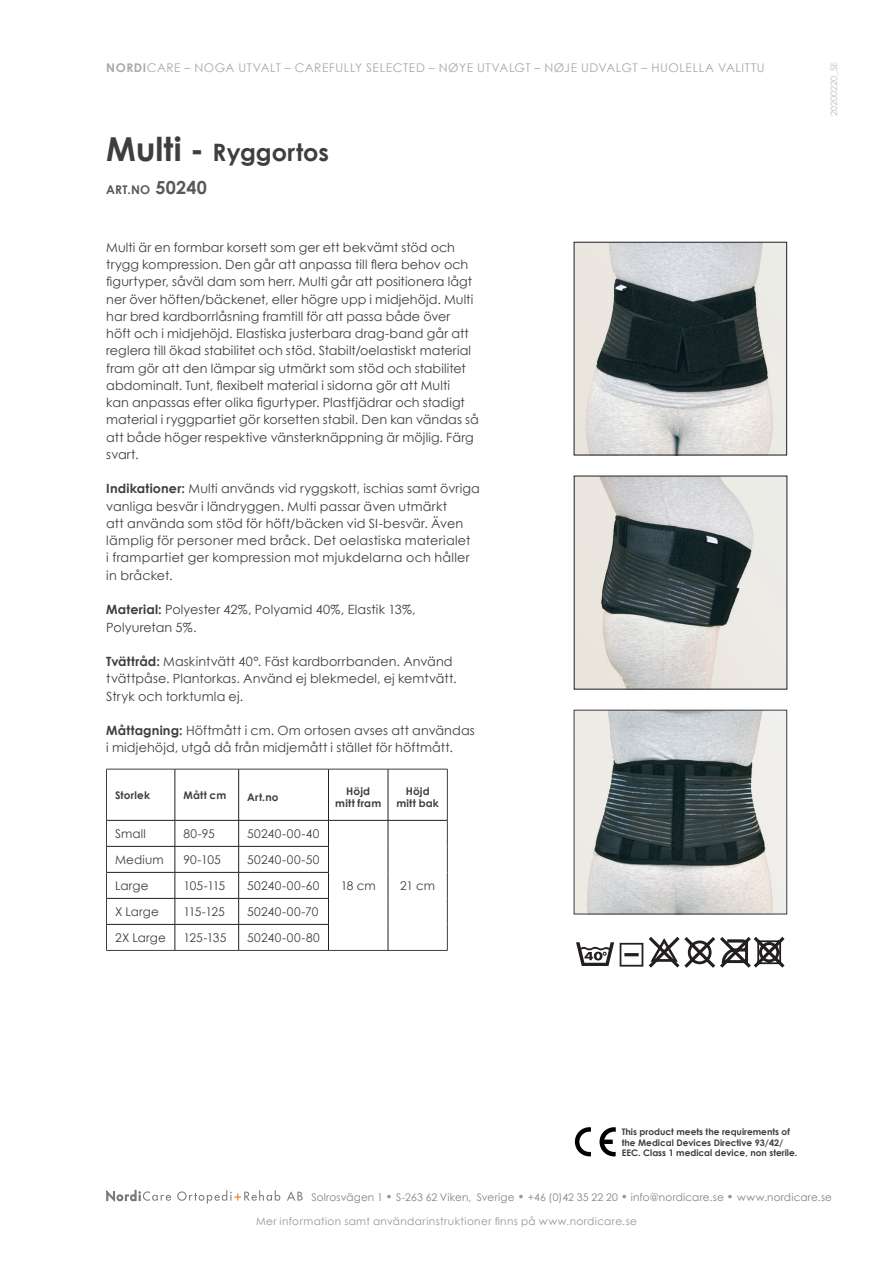
<style>
.page{position:relative;width:893px;height:1263px;background:#fff}
.page>*{position:absolute;margin:0;border:0;box-sizing:border-box;transform-origin:0 0}
.Underrubrik{font:700 24px "Century Gothic";color:#3e3e3f}
.t1{font:12.75px/17.2px "Century Gothic";letter-spacing:.005em;color:#3e3e3f}
.t2{font:12px "Century Gothic";letter-spacing:.015em;color:#3e3e3f}
.t3{font:12px "Century Gothic";letter-spacing:.045em;color:#a8a9ad}
.t4{font:700 12px "Century Gothic";color:#57585a}
.t5{font:10.5px "Century Gothic";letter-spacing:.02em;color:#808285}
.t6{font:10.5px "Century Gothic";letter-spacing:.04em;color:#939598}
.t7{font:700 10.5px "Century Gothic";letter-spacing:.02em;color:#3e3e3f}
.t8{font:700 9px/10.8px "Century Gothic";color:#3e3e3f}
.t9{font:9px "Century Gothic";color:#bcbdc0}
.s1{font-weight:700}
.s2{font-size:33px}
.s3{font-size:18px}
.s4{font-weight:700;font-size:12px;color:#939598}
</style>
<div class="page">
<svg style="left:576px;top:942px;width:38px;height:24px"></svg>
<svg style="left:649px;top:937px;width:135px;height:31px"></svg>
<svg style="left:620px;top:943px;width:23px;height:23px"></svg>
<img style="left:576px;top:478px;width:209px;height:209px">
<img style="left:576px;top:244px;width:209px;height:209px">
<div style="left:574px;top:242px;width:213px;height:213px;border:1px solid #231f20"></div>
<img style="left:576px;top:712px;width:209px;height:200px">
<div style="left:574px;top:710px;width:213px;height:204px;border:1px solid #3e3e3f"></div>
<svg style="left:599px;top:1127px;width:17px;height:29px"></svg>
<svg style="left:575px;top:1127px;width:16px;height:29px"></svg>
<svg style="left:106px;top:1190px;width:65px;height:12px"></svg>
<svg style="left:177px;top:1190px;width:103px;height:14px"></svg>
<svg style="left:287px;top:1191px;width:16px;height:9px"></svg>
<hr style="left:106px;top:950px;width:69px;height:1px;background:#3e3e3f">
<hr style="left:175px;top:950px;width:64px;height:1px;background:#3e3e3f">
<hr style="left:239px;top:950px;width:89px;height:1px;background:#3e3e3f">
<hr style="left:328px;top:950px;width:60px;height:1px;background:#3e3e3f">
<hr style="left:388px;top:950px;width:60px;height:1px;background:#3e3e3f">
<svg style="left:106px;top:769px;width:342px;height:181px"></svg>
<p class="t3" style="left:106px;top:60px;width:660px"><span class="s1">NORDI</span>CARE – NOGA UTVALT – CAREFULLY SELECTED – NØYE UTVALGT – NØJE UDVALGT – HUOLELLA VALITTU</p>
<p class="Underrubrik" style="left:106px;top:137px;width:224px"><span class="s2">Multi -</span> Ryggortos</p>
<p class="t4" style="left:106px;top:182px;width:102px">ART.NO <span class="s3">50240</span></p>
<p class="t1" style="left:106px;top:239px;width:374px">Multi är en formbar korsett som ger ett bekvämt stöd och trygg kompression. Den går att anpassa till flera behov och figurtyper, såväl dam som herr. Multi går att positionera lågt ner över höften/bäckenet, eller högre upp i midjehöjd. Multi har bred kardborrlåsning framtill för att passa både över<br>höft och i midjehöjd. Elastiska justerbara drag-band går att reglera till ökad stabilitet och stöd. Stabilt/oelastiskt material fram gör att den lämpar sig utmärkt som stöd och stabilitet abdominalt. Tunt, flexibelt material i sidorna gör att Multi<br>kan anpassas efter olika figurtyper. Plastfjädrar och stadigt material i ryggpartiet gör korsetten stabil. Den kan vändas så att både höger respektive vänsterknäppning är möjlig. Färg svart.</p>
<p class="t1" style="left:106px;top:480px;width:375px"><span class="s1">Indikationer:</span> Multi används vid ryggskott, ischias samt övriga vanliga besvär i ländryggen. Multi passar även utmärkt<br>att använda som stöd för höft/bäcken vid SI-besvär. Även lämplig för personer med bråck. Det oelastiska materialet<br>i frampartiet ger kompression mot mjukdelarna och håller in bråcket.</p>
<p class="t1" style="left:106px;top:601px;width:311px"><span class="s1">Material:</span> Polyester 42%, Polyamid 40%, Elastik 13%,</p>
<p class="t1" style="left:106px;top:618px;width:92px">Polyuretan 5%.</p>
<p class="t1" style="left:106px;top:653px;width:352px"><span class="s1">Tvättråd:</span> Maskintvätt 40°. Fäst kardborrbanden. Använd tvättpåse. Plantorkas. Använd ej blekmedel, ej kemtvätt.<br>Stryk och torktumla ej.</p>
<p class="t1" style="left:106px;top:722px;width:370px"><span class="s1">Måttagning:</span> Höftmått i cm. Om ortosen avses att användas i midjehöjd, utgå då från midjemått i stället för höftmått.</p>
<p class="t7" style="left:115px;top:788px;width:37px">Storlek</p>
<p class="t7" style="left:183px;top:788px;width:44px">Mått cm</p>
<p class="t7" style="left:247px;top:790px;width:33px">Art.no</p>
<p class="t2" style="left:115px;top:826px;width:32px">Small</p>
<p class="t2" style="left:183px;top:826px;width:33px">80-95</p>
<p class="t2" style="left:247px;top:826px;width:74px">50240-00-40</p>
<p class="t2" style="left:115px;top:852px;width:50px">Medium</p>
<p class="t2" style="left:183px;top:852px;width:39px">90-105</p>
<p class="t2" style="left:247px;top:852px;width:74px">50240-00-50</p>
<p class="t2" style="left:115px;top:878px;width:35px">Large</p>
<p class="t2" style="left:183px;top:878px;width:43px">105-115</p>
<p class="t2" style="left:247px;top:878px;width:74px">50240-00-60</p>
<p class="t2" style="left:115px;top:904px;width:45px">X Large</p>
<p class="t2" style="left:183px;top:904px;width:43px">115-125</p>
<p class="t2" style="left:247px;top:904px;width:73px">50240-00-70</p>
<p class="t2" style="left:115px;top:930px;width:52px">2X Large</p>
<p class="t2" style="left:183px;top:930px;width:45px">125-135</p>
<p class="t2" style="left:247px;top:930px;width:74px">50240-00-80</p>
<p class="t7" style="left:346px;top:784px;width:25px">Höjd</p>
<p class="t7" style="left:335px;top:797px;width:48px">mitt fram</p>
<p class="t7" style="left:406px;top:784px;width:25px">Höjd</p>
<p class="t7" style="left:396px;top:797px;width:44px">mitt bak</p>
<p class="t2" style="left:341px;top:878px;width:36px">18 cm</p>
<p class="t2" style="left:400px;top:878px;width:36px">21 cm</p>
<p class="t9" style="left:828px;top:116px;width:55px;rotate:-90deg">20200220_SE</p>
<p class="t8" style="left:622px;top:1126px;width:177px">This product meets the requirements of the Medical Devices Directive 93/42/<br>EEC. Class 1 medical device, non sterile.</p>
<p class="t5" style="left:311px;top:1190px;width:522px">Solrosvägen 1 <span class="s4">•</span> S-263 62 Viken, Sverige <span class="s4">•</span> +46 (0)42 35 22 20 <span class="s4">•</span> info@nordicare.se <span class="s4">•</span> www.nordicare.se</p>
<p class="t6" style="left:256px;top:1214px;width:382px">Mer information samt användarinstruktioner finns på www.nordicare.se</p>
</div>
